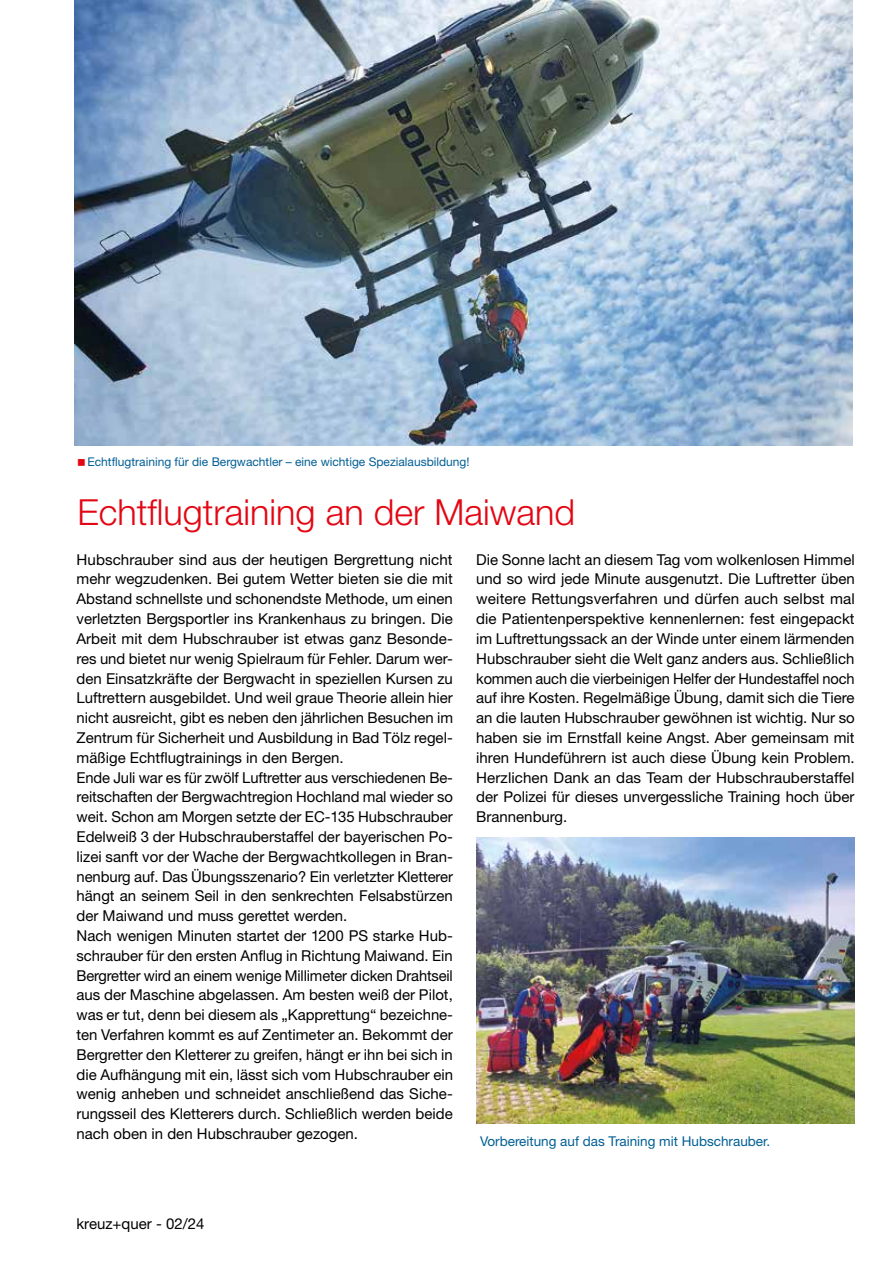
<style>
.page{position:relative;width:893px;height:1263px;background:#fff}
.page>*{position:absolute;margin:0;border:0;box-sizing:border-box;transform-origin:0 0}
.t1{font:300 36px "Helvetica Neue LT Std";color:#e30613}
.t2{font:15px/19.8px "Helvetica Neue";color:#000}
.t3{font:13.5px "Helvetica Neue";color:#005f95}
.t4{font:12px "Helvetica Neue";color:#005f95}
</style>
<div class="page">
<img style="left:74px;top:0;width:779px;height:446px">
<img style="left:476px;top:838px;width:379px;height:285px">
<p class="t4" style="left:87px;top:455px;width:384px">Echtflugtraining für die Bergwachtler – eine wichtige Spezialausbildung!</p>
<h1 class="t1" style="left:78px;top:490px;width:499px">Echtflugtraining an der Maiwand</h1>
<p class="t2" style="left:77px;top:549px;width:378px">Hubschrauber sind aus der heutigen Bergrettung nicht mehr wegzudenken. Bei gutem Wetter bieten sie die mit Abstand schnellste und schonendste Methode, um einen verletzten Bergsportler ins Krankenhaus zu bringen. Die Arbeit mit dem Hubschrauber ist etwas ganz Besonde&shy;res und bietet nur wenig Spielraum für Fehler. Darum wer&shy;den Einsatzkräfte der Bergwacht in speziellen Kursen zu Luftrettern ausgebildet. Und weil graue Theorie allein hier nicht ausreicht, gibt es neben den jährlichen Besuchen im Zentrum für Sicherheit und Ausbildung in Bad Tölz regel&shy;mäßige Echtflugtrainings in den Bergen.<br>Ende Juli war es für zwölf Luftretter aus verschiedenen Be&shy;reitschaften der Bergwachtregion Hochland mal wieder so weit. Schon am Morgen setzte der EC-135 Hubschrauber Edelweiß 3 der Hubschrauberstaffel der bayerischen Po&shy;lizei sanft vor der Wache der Bergwachtkollegen in Bran&shy;nenburg auf. Das Übungsszenario? Ein verletzter Kletterer hängt an seinem Seil in den senkrechten Felsabstürzen der Maiwand und muss gerettet werden.<br>Nach wenigen Minuten startet der 1200 PS starke Hub&shy;schrauber für den ersten Anflug in Richtung Maiwand. Ein Bergretter wird an einem wenige Millimeter dicken Drahtseil aus der Maschine abgelassen. Am besten weiß der Pilot, was er tut, denn bei diesem als „Kapprettung“ bezeichne&shy;ten Verfahren kommt es auf Zentimeter an. Bekommt der Bergretter den Kletterer zu greifen, hängt er ihn bei sich in die Aufhängung mit ein, lässt sich vom Hubschrauber ein wenig anheben und schneidet anschließend das Siche&shy;rungsseil des Kletterers durch. Schließlich werden beide nach oben in den Hubschrauber gezogen.</p>
<p class="t2" style="left:476px;top:549px;width:380px;text-align:justify">Die Sonne lacht an diesem Tag vom wolkenlosen Himmel und so wird jede Minute ausgenutzt. Die Luftretter üben weitere Rettungsverfahren und dürfen auch selbst mal die Patientenperspektive kennenlernen: fest eingepackt im Luftrettungssack an der Winde unter einem lärmenden Hubschrauber sieht die Welt ganz anders aus. Schließlich kommen auch die vierbeinigen Helfer der Hundestaffel noch auf ihre Kosten. Regelmäßige Übung, damit sich die Tiere an die lauten Hubschrauber gewöhnen ist wichtig. Nur so haben sie im Ernstfall keine Angst. Aber gemeinsam mit ihren Hundeführern ist auch diese Übung kein Problem.<br>Herzlichen Dank an das Team der Hubschrauberstaffel der Polizei für dieses unvergessliche Training hoch über Brannenburg.</p>
<p class="t3" style="left:480px;top:1133px;width:292px">Vorbereitung auf das Training mit Hubschrauber.</p>
<p class="t2" style="left:77px;top:1213px;width:129px">kreuz+quer - 02/24</p>
</div>
